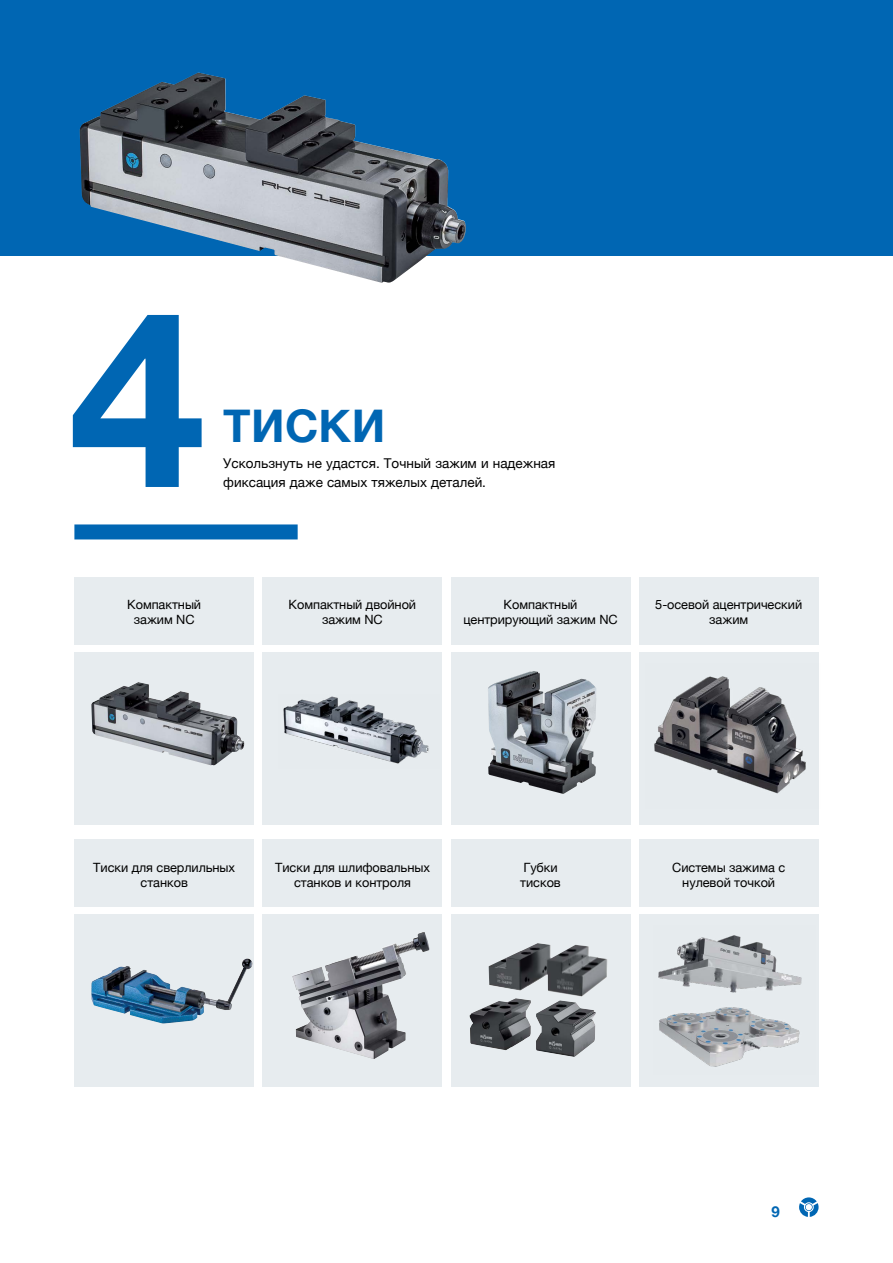
<style>
.page{position:relative;width:893px;height:1263px;background:#fff}
.page>*{position:absolute;margin:0;border:0;box-sizing:border-box;transform-origin:0 0}
.t1{font:700 245.7px "Helvetica Neue LT Pro";color:#0066b3}
.t2{font:700 45px "Helvetica Neue";letter-spacing:.01em;color:#0066b3}
.t3{font:700 15px "Helvetica Neue";color:#0066b3}
.t4{font:13.5px/18.9px "Helvetica Neue";color:#000}
.t5{font:12.75px/15px "Helvetica Neue";letter-spacing:-.005em;color:#000;text-align:center}
</style>
<div class="page">
<svg style="left:799px;top:1197px;width:20px;height:20px"></svg>
<div style="left:74px;top:652px;width:180px;height:172px;background:#e7ecef"></div>
<div style="left:263px;top:652px;width:179px;height:172px;background:#e7ecef"></div>
<div style="left:451px;top:652px;width:179px;height:172px;background:#e7ecef"></div>
<div style="left:639px;top:652px;width:180px;height:172px;background:#e7ecef"></div>
<div style="left:74px;top:914px;width:180px;height:173px;background:#e7ecef"></div>
<div style="left:263px;top:914px;width:179px;height:173px;background:#e7ecef"></div>
<div style="left:451px;top:914px;width:179px;height:173px;background:#e7ecef"></div>
<div style="left:639px;top:914px;width:180px;height:173px;background:#e7ecef"></div>
<div style="left:74px;top:577px;width:180px;height:67px;background:#e7ecef"></div>
<div style="left:263px;top:577px;width:179px;height:67px;background:#e7ecef"></div>
<div style="left:451px;top:577px;width:179px;height:67px;background:#e7ecef"></div>
<div style="left:639px;top:577px;width:180px;height:67px;background:#e7ecef"></div>
<div style="left:74px;top:839px;width:180px;height:68px;background:#e7ecef"></div>
<div style="left:263px;top:839px;width:179px;height:68px;background:#e7ecef"></div>
<div style="left:451px;top:839px;width:179px;height:68px;background:#e7ecef"></div>
<div style="left:639px;top:839px;width:180px;height:68px;background:#e7ecef"></div>
<div style="left:0;top:0;width:893px;height:255px;background:#0066b3"></div>
<img style="left:91px;top:682px;width:154px;height:84px">
<img style="left:283px;top:696px;width:146px;height:68px">
<img style="left:91px;top:958px;width:162px;height:65px">
<img style="left:292px;top:932px;width:137px;height:127px">
<img style="left:658px;top:935px;width:144px;height:132px">
<img style="left:470px;top:998px;width:126px;height:59px">
<img style="left:489px;top:943px;width:119px;height:54px">
<img style="left:488px;top:671px;width:108px;height:123px">
<img style="left:654px;top:676px;width:152px;height:118px">
<div style="left:74px;top:524px;width:224px;height:15px;background:#0066b3"></div>
<img style="left:80px;top:73px;width:387px;height:210px">
<h1 class="t1" style="left:69px;top:247px;width:138px">4</h1>
<h2 class="t2" style="left:223px;top:391px;width:164px">ТИСКИ</h2>
<p class="t4" style="left:223px;top:455px;width:334px">Ускользнуть не удастся. Точный зажим и надежная фиксация даже самых тяжелых деталей.</p>
<p class="t5" style="left:127px;top:598px;width:75px">Компактный зажим NC</p>
<p class="t5" style="left:289px;top:598px;width:129px">Компактный двойной зажим NC</p>
<p class="t5" style="left:463px;top:598px;width:156px">Компактный центрирующий зажим NC</p>
<p class="t5" style="left:655px;top:598px;width:148px">5-осевой ацентрический зажим</p>
<p class="t5" style="left:93px;top:860px;width:143px">Тиски для сверлильных станков</p>
<p class="t5" style="left:275px;top:860px;width:156px">Тиски для шлифовальных станков и контроля</p>
<p class="t5" style="left:520px;top:861px;width:42px;text-align:left">Губки тисков</p>
<p class="t5" style="left:672px;top:861px;width:114px">Системы зажима с нулевой точкой</p>
<p class="t3" style="left:771px;top:1200px;width:10px">9</p>
</div>
